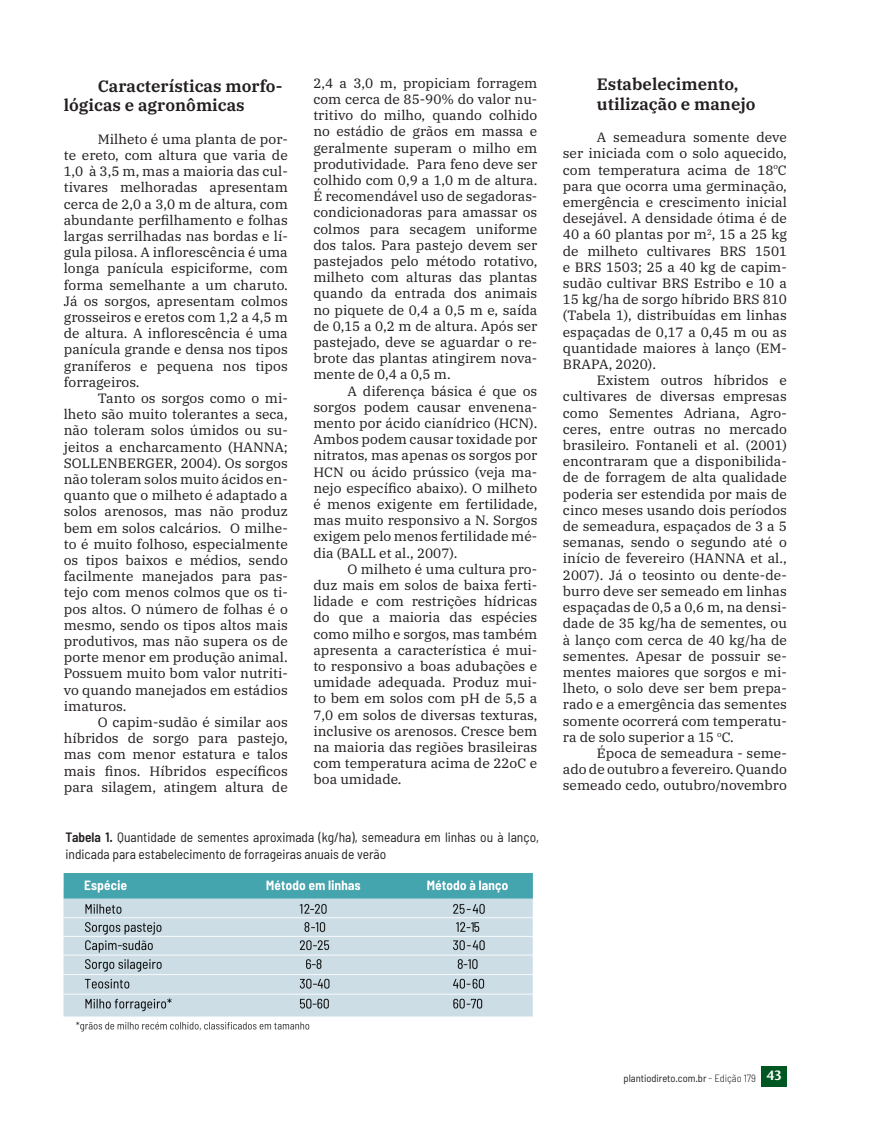
<style>
.page{position:relative;width:872px;height:1127px;background:#fff}
.page>*{position:absolute;margin:0;border:0;box-sizing:border-box;transform-origin:0 0}
.SUB_TÍTULO{font:600 16.5px/19.8px "IBM Plex Serif";color:#231f20}
.CORPO_TEXTO{font:13.5px/16.2px "IBM Plex Serif";color:#231f20;text-align:justify}
.LEGENDAS{font:semi-condensed 13.5px/16.2px "Barlow";color:#231f20}
.t1{font:600 13.5px "Stone Sans Std";color:#fff}
.t2{font:semi-condensed 10.5px "Barlow";color:#231f20}
.s1{font-weight:600}
.s2{font-weight:300}
</style>
<div class="page">
<div style="left:761px;top:1066px;width:26px;height:20px;background:#005721"></div>
<img style="left:64px;top:873px;width:469px;height:158px">
<p class="SUB_TÍTULO" style="left:64px;top:74px;width:220px;text-indent:34px">Características morfo&shy;lógicas e agronômicas</p>
<p class="CORPO_TEXTO" style="left:64px;top:130px;width:225px;text-indent:34px">Milheto é uma planta de por&shy;te ereto, com altura que varia de 1,0 à 3,5 m, mas a maioria das cul&shy;tivares melhoradas apresentam cerca de 2,0 a 3,0 m de altura, com abundante perfilhamento e folhas largas serrilhadas nas bordas e lí&shy;gula pilosa. A inflorescência é uma longa panícula espiciforme, com forma semelhante a um charuto.<br>Já os sorgos, apresentam colmos grosseiros e eretos com 1,2 a 4,5 m de altura. A inflorescência é uma panícula grande e densa nos tipos graníferos e pequena nos tipos forrageiros.</p>
<p class="CORPO_TEXTO" style="left:64px;top:389px;width:225px;text-indent:34px">Tanto os sorgos como o mi&shy;lheto são muito tolerantes a seca, não toleram solos úmidos ou su&shy;jeitos a encharcamento (HANNA; SOLLENBERGER, 2004). Os sorgos não toleram solos muito ácidos en&shy;quanto que o milheto é adaptado a solos arenosos, mas não produz bem em solos calcários. O milhe&shy;to é muito folhoso, especialmente os tipos baixos e médios, sendo facilmente manejados para pas&shy;tejo com menos colmos que os ti&shy;pos altos. O número de folhas é o mesmo, sendo os tipos altos mais produtivos, mas não supera os de porte menor em produção animal.<br>Possuem muito bom valor nutriti&shy;vo quando manejados em estádios imaturos.</p>
<p class="CORPO_TEXTO" style="left:64px;top:713px;width:225px;text-indent:34px">O capim-sudão é similar aos híbridos de sorgo para pastejo, mas com menor estatura e talos mais finos. Híbridos específicos para silagem, atingem altura de</p>
<p class="CORPO_TEXTO" style="left:313px;top:74px;width:225px">2,4 a 3,0 m, propiciam forragem com cerca de 85-90% do valor nu&shy;tritivo do milho, quando colhido no estádio de grãos em massa e geralmente superam o milho em produtividade. Para feno deve ser colhido com 0,9 a 1,0 m de altura.<br>É recomendável uso de segadoras&shy;condicionadoras para amassar os colmos para secagem uniforme dos talos. Para pastejo devem ser pastejados pelo método rotativo, milheto com alturas das plantas quando da entrada dos animais no piquete de 0,4 a 0,5 m e, saída de 0,15 a 0,2 m de altura. Após ser pastejado, deve se aguardar o re&shy;brote das plantas atingirem nova&shy;mente de 0,4 a 0,5 m.</p>
<p class="CORPO_TEXTO" style="left:313px;top:381px;width:225px;text-indent:34px">A diferença básica é que os sorgos podem causar envenena&shy;mento por ácido cianídrico (HCN).<br>Ambos podem causar toxidade por nitratos, mas apenas os sorgos por HCN ou ácido prússico (veja ma&shy;nejo específico abaixo). O milheto é menos exigente em fertilidade, mas muito responsivo a N. Sorgos exigem pelo menos fertilidade mé&shy;dia (BALL et al., 2007).</p>
<p class="CORPO_TEXTO" style="left:313px;top:560px;width:225px;text-indent:34px">O milheto é uma cultura pro&shy;duz mais em solos de baixa ferti&shy;lidade e com restrições hídricas do que a maioria das espécies como milho e sorgos, mas também apresenta a característica é mui&shy;to responsivo a boas adubações e umidade adequada. Produz mui&shy;to bem em solos com pH de 5,5 a 7,0 em solos de diversas texturas, inclusive os arenosos. Cresce bem na maioria das regiões brasileiras com temperatura acima de 22oC e boa umidade.</p>
<p class="LEGENDAS" style="left:65px;top:829px;width:475px"><span class="s1">Tabela 1.</span> Quantidade de sementes aproximada (kg/ha), semeadura em linhas ou à lanço, indicada para estabelecimento de forrageiras anuais de verão</p>
<p class="SUB_TÍTULO" style="left:597px;top:73px;width:143px">Estabelecimento,</p>
<p class="SUB_TÍTULO" style="left:597px;top:93px;width:160px">utilização e manejo</p>
<p class="CORPO_TEXTO" style="left:563px;top:128px;width:225px;text-indent:34px">A semeadura somente deve ser iniciada com o solo aquecido, com temperatura acima de 18<sup>o</sup>C para que ocorra uma germinação, emergência e crescimento inicial desejável. A densidade ótima é de 40 a 60 plantas por m<sup>2</sup>, 15 a 25 kg de milheto cultivares BRS 1501 e BRS 1503; 25 a 40 kg de capim&shy;sudão cultivar BRS Estribo e 10 a 15 kg/ha de sorgo híbrido BRS 810 (Tabela 1), distribuídas em linhas espaçadas de 0,17 a 0,45 m ou as quantidade maiores à lanço (EM-BRAPA, 2020).</p>
<p class="CORPO_TEXTO" style="left:563px;top:371px;width:225px;text-indent:34px">Existem outros híbridos e cultivares de diversas empresas como Sementes Adriana, Agro&shy;ceres, entre outras no mercado brasileiro. Fontaneli et al. (2001) encontraram que a disponibilida&shy;de de forragem de alta qualidade poderia ser estendida por mais de cinco meses usando dois períodos de semeadura, espaçados de 3 a 5 semanas, sendo o segundo até o início de fevereiro (HANNA et al., 2007). Já o teosinto ou dente-de&shy;burro deve ser semeado em linhas espaçadas de 0,5 a 0,6 m, na densi&shy;dade de 35 kg/ha de sementes, ou à lanço com cerca de 40 kg/ha de sementes. Apesar de possuir se&shy;mentes maiores que sorgos e mi&shy;lheto, o solo deve ser bem prepa&shy;rado e a emergência das sementes somente ocorrerá com temperatu&shy;ra de solo superior a 15 <sup>o</sup>C.</p>
<p class="CORPO_TEXTO" style="left:563px;top:744px;width:225px;text-indent:34px">Época de semeadura - seme&shy;ado de outubro a fevereiro. Quando semeado cedo, outubro/novembro</p>
<p class="t2" style="left:623px;top:1071px;width:134px">plantiodireto.com.br <span class="s2">- Edição 179</span></p>
<p class="t1" style="left:766px;top:1067px;width:17px">43</p>
</div>
